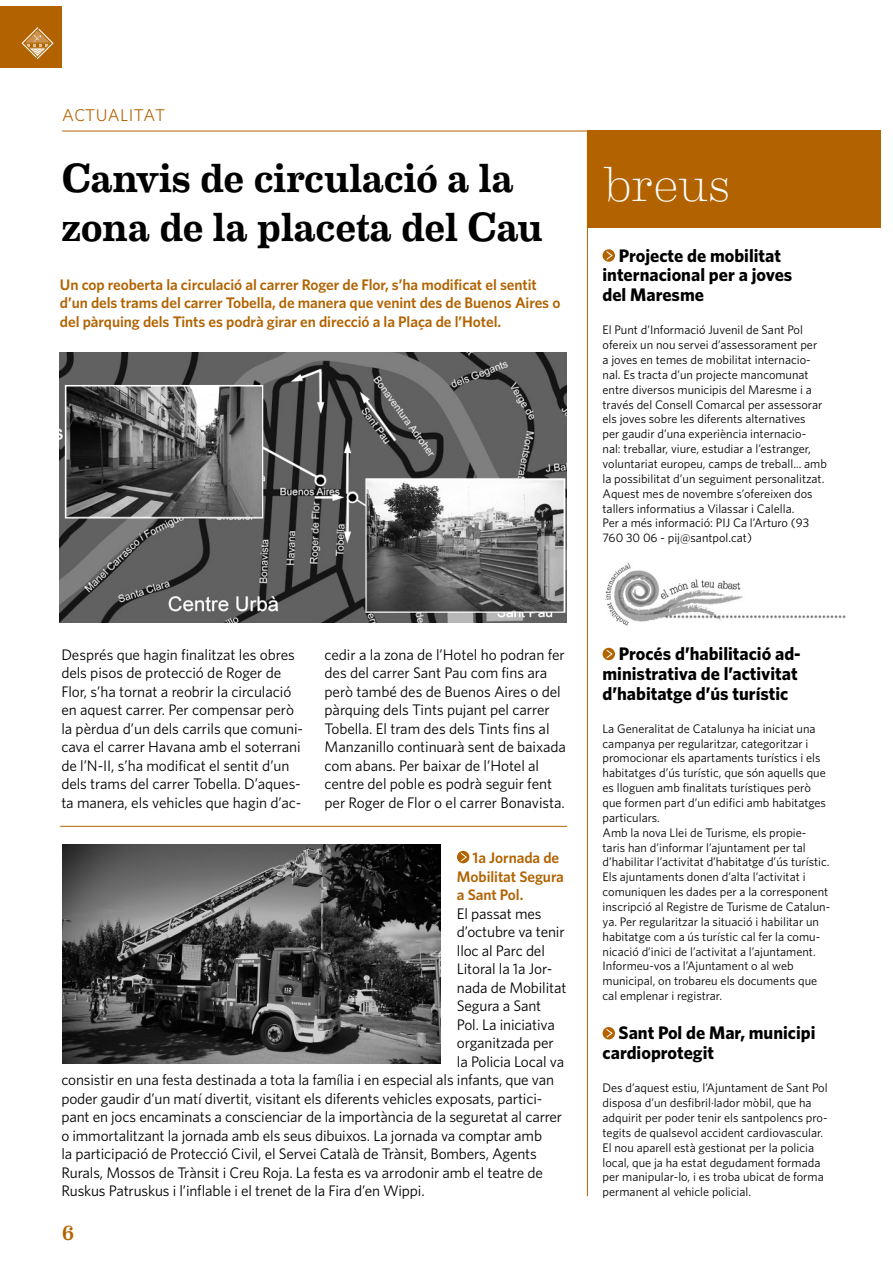
<style>
.page{position:relative;width:893px;height:1263px;background:#fff}
.page>*{position:absolute;margin:0;border:0;box-sizing:border-box;transform-origin:0 0}
.t1{font:100 49.5px "Eames Century Modern";color:#fff}
.t2{font:500 40.8px/48.9px "Eames Century Modern";letter-spacing:-.005em;color:#000}
.t3{font:23.25px "Whitney Light SC";color:#b26300}
.t4{font:500 20.4px "Eames Century Modern";color:#b26300}
.t5{font:700 18.15px/19.6px "Whitney";color:#000}
.t6{font:15.3px/18.5px "Whitney";letter-spacing:-.01em;color:#000}
.t7{font:600 15.3px/18.5px "Whitney";letter-spacing:-.005em;color:#b26300}
.t8{font:12.45px/14.9px "Whitney";color:#000}
</style>
<div class="page">
<svg style="left:602px;top:249px;width:13px;height:13px"></svg>
<svg style="left:606px;top:251px;width:6px;height:9px"></svg>
<svg style="left:602px;top:648px;width:13px;height:12px"></svg>
<svg style="left:606px;top:650px;width:6px;height:8px"></svg>
<svg style="left:602px;top:1027px;width:13px;height:12px"></svg>
<svg style="left:606px;top:1029px;width:6px;height:9px"></svg>
<div style="left:587px;top:131px;width:293px;height:97px;background:#b26300"></div>
<hr style="left:62px;top:131px;width:525px;height:1px;background:#b26300">
<hr style="left:60px;top:826px;width:507px;height:1px;background:#b26300">
<hr style="left:587px;top:131px;width:1px;height:1065px;background:#b26300">
<div style="left:457px;top:851px;width:12px;height:12px;background:#b26300;border-radius:50%"></div>
<svg style="left:461px;top:853px;width:6px;height:8px"></svg>
<img style="left:60px;top:353px;width:506px;height:270px">
<div style="left:0;top:6px;width:62px;height:62px;background:#b26300"></div>
<svg style="left:21px;top:27px;width:33px;height:32px"></svg>
<img style="left:605px;top:563px;width:240px;height:63px">
<img style="left:62px;top:845px;width:378px;height:219px">
<h3 class="t3" style="left:62px;top:103px;width:104px">actualitat</h3>
<h2 class="t2" style="left:61px;top:157px;width:483px">Canvis de circulació a la zona de la placeta del Cau</h2>
<p class="t7" style="left:60px;top:277px;width:502px">Un cop reoberta la circulació al carrer Roger de Flor, s’ha modificat el sentit d’un dels trams del carrer Tobella, de manera que venint des de Buenos Aires o del pàrquing dels Tints es podrà girar en direcció a la Plaça de l’Hotel.</p>
<h1 class="t1" style="left:605px;top:155px;width:127px">breus</h1>
<h3 class="t5" style="left:602px;top:247px;width:191px;text-indent:16px">Projecte de mobilitat internacional per a joves del Maresme</h3>
<p class="t8" style="left:602px;top:322px;width:226px">El Punt d’Informació Juvenil de Sant Pol ofereix un nou servei d’assessorament per<br>a joves en temes de mobilitat internacio&shy;nal. Es tracta d’un projecte mancomunat entre diversos municipis del Maresme i a través del Consell Comarcal per assessorar els joves sobre les diferents alternatives<br>per gaudir d’una experiència internacio&shy;nal: treballar, viure, estudiar a l’estranger, voluntariat europeu, camps de treball... amb la possibilitat d’un seguiment personalitzat.<br>Aquest mes de novembre s’ofereixen dos tallers informatius a Vilassar i Calella.<br>Per a més informació: PIJ Ca l’Arturo (93<br>760 30 06 - pij@santpol.cat)</p>
<p class="t6" style="left:61px;top:647px;width:243px">Després que hagin finalitzat les obres dels pisos de protecció de Roger de Flor, s’ha tornat a reobrir la circulació en aquest carrer. Per compensar però la pèrdua d’un dels carrils que comuni&shy;cava el carrer Havana amb el soterrani de l’N-II, s’ha modificat el sentit d’un dels trams del carrer Tobella. D’aques&shy;ta manera, els vehicles que hagin d’ac-</p>
<p class="t6" style="left:324px;top:647px;width:243px">cedir a la zona de l’Hotel ho podran fer des del carrer Sant Pau com fins ara però també des de Buenos Aires o del pàrquing dels Tints pujant pel carrer Tobella. El tram des dels Tints fins al Manzanillo continuarà sent de baixada com abans. Per baixar de l’Hotel al centre del poble es podrà seguir fent per Roger de Flor o el carrer Bonavista.</p>
<p class="t7" style="left:457px;top:850px;width:108px;text-indent:16px">1a Jornada de<br>Mobilitat Segura a Sant Pol.</p>
<p class="t6" style="left:457px;top:905px;width:86px">El passat mes</p>
<p class="t6" style="left:457px;top:924px;width:109px">d’octubre va tenir</p>
<p class="t6" style="left:457px;top:942px;width:89px">lloc al Parc del</p>
<p class="t6" style="left:457px;top:961px;width:97px">Litoral la 1a Jor-</p>
<p class="t6" style="left:457px;top:979px;width:111px">nada de Mobilitat</p>
<p class="t6" style="left:457px;top:998px;width:86px">Segura a Sant</p>
<p class="t6" style="left:457px;top:1016px;width:99px">Pol. La iniciativa</p>
<p class="t6" style="left:457px;top:1035px;width:98px">organitzada per</p>
<p class="t6" style="left:457px;top:1053px;width:109px">la Policia Local va</p>
<p class="t6" style="left:61px;top:1072px;width:494px">consistir en una festa destinada a tota la família i en especial als infants, que van</p>
<p class="t6" style="left:61px;top:1090px;width:482px">poder gaudir d’un matí divertit, visitant els diferents vehicles exposats, partici-</p>
<p class="t6" style="left:61px;top:1109px;width:502px">pant en jocs encaminats a conscienciar de la importància de la seguretat al carrer</p>
<p class="t6" style="left:61px;top:1127px;width:482px">o immortalitzant la jornada amb els seus dibuixos. La jornada va comptar amb</p>
<p class="t6" style="left:61px;top:1146px;width:477px">la participació de Protecció Civil, el Servei Català de Trànsit, Bombers, Agents</p>
<p class="t6" style="left:61px;top:1164px;width:483px">Rurals, Mossos de Trànsit i Creu Roja. La festa es va arrodonir amb el teatre de</p>
<p class="t6" style="left:61px;top:1183px;width:365px">Ruskus Patruskus i l’inflable i el trenet de la Fira d’en Wippi.</p>
<h3 class="t4" style="left:62px;top:1225px;width:13px">6</h3>
<h3 class="t5" style="left:602px;top:646px;width:200px;text-indent:16px">Procés d’habilitació ad&shy;ministrativa de l’activitat d’habitatge d’ús turístic</h3>
<p class="t8" style="left:602px;top:721px;width:229px">La Generalitat de Catalunya ha iniciat una campanya per regularitzar, categoritzar i promocionar els apartaments turístics i els habitatges d’ús turístic, que són aquells que es lloguen amb finalitats turístiques però que formen part d’un edifici amb habitatges particulars.<br>Amb la nova Llei de Turisme, els propie&shy;taris han d’informar l’ajuntament per tal d’habilitar l’activitat d’habitatge d’ús turístic.<br>Els ajuntaments donen d’alta l’activitat i comuniquen les dades per a la corresponent inscripció al Registre de Turisme de Catalun&shy;ya. Per regularitzar la situació i habilitar un habitatge com a ús turístic cal fer la comu&shy;nicació d’inici de l’activitat a l’ajuntament.<br>Informeu-vos a l’Ajuntament o al web municipal, on trobareu els documents que cal emplenar i registrar.</p>
<h3 class="t5" style="left:602px;top:1025px;width:214px;text-indent:16px">Sant Pol de Mar, municipi cardioprotegit</h3>
<p class="t8" style="left:602px;top:1082px;width:226px">Des d’aquest estiu, l’Ajuntament de Sant Pol disposa d’un desfibril·lador mòbil, que ha adquirit per poder tenir els santpolencs pro&shy;tegits de qualsevol accident cardiovascular.<br>El nou aparell està gestionat per la policia local, que ja ha estat degudament formada per manipular-lo, i es troba ubicat de forma permanent al vehicle policial.</p>
</div>
